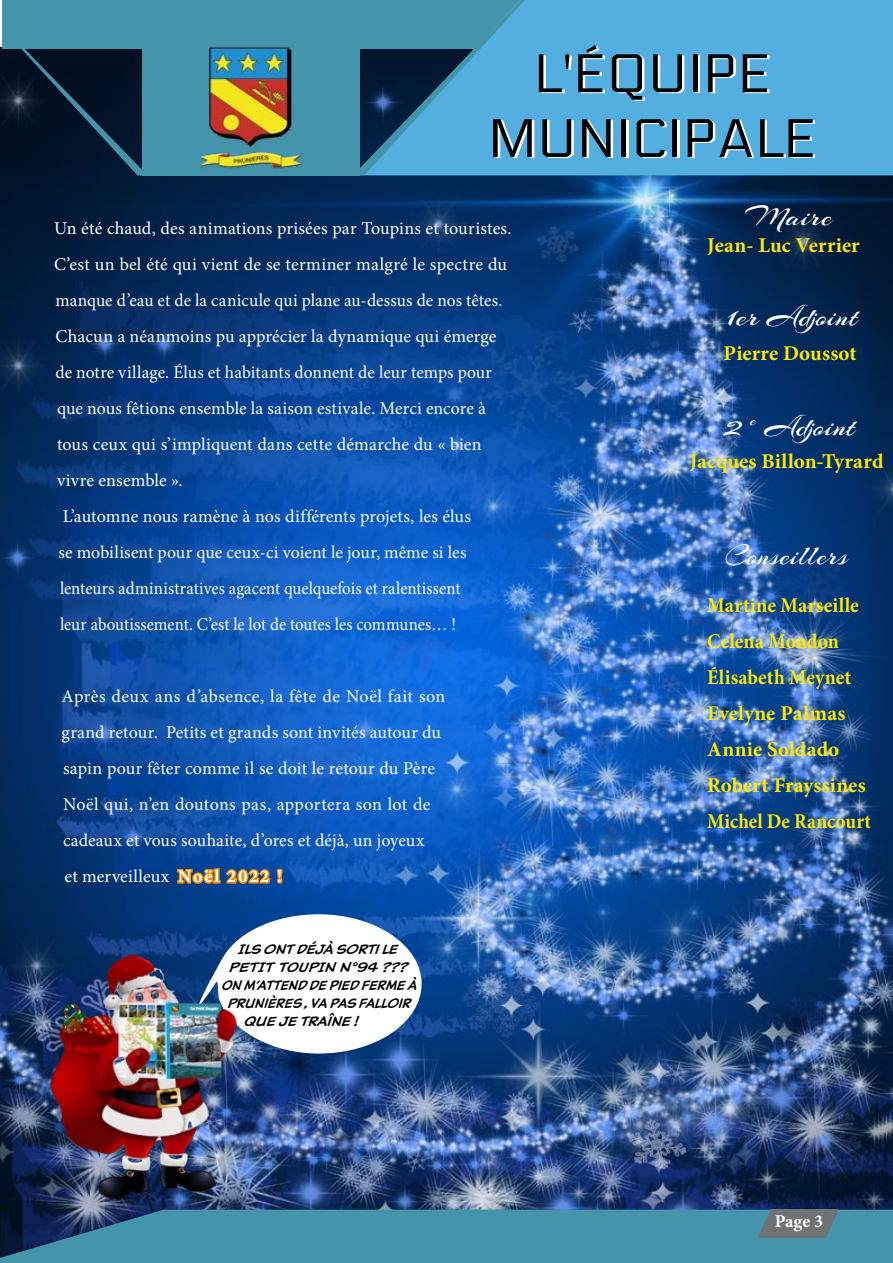
<style>
.page{position:relative;width:893px;height:1263px;background:#fff}
.page>*{position:absolute;margin:0;border:0;box-sizing:border-box;transform-origin:0 0}
.t1{font:54px/64.8px "Electrolize";color:#000;text-align:center}
.t2{font:30px "Arizonia";letter-spacing:.03em;color:#fff}
.t3{font:30px "Arizonia";letter-spacing:.03em;color:#fff;scale:.94 1}
.t4{font:700 21px/36px "Minion Pro";letter-spacing:.005em;color:#ffe900}
.t5{font:700 21px "Minion Pro";letter-spacing:.005em;color:#ffe900;scale:.94 1}
.t6{font:18px/36px "Minion Pro";letter-spacing:.005em;color:#fff}
.t7{font:18px "Minion Pro";letter-spacing:.005em;color:#fff;scale:.94 1}
.t8{font:18px "Minion Pro";letter-spacing:.005em;color:#fff;scale:.93 1}
.t9{font:700 18px "Minion Pro";color:#fff}
.t10{font:italic 13.5px "Classic Comic";letter-spacing:.015em;color:#000}
.t11{font:italic 13.5px "Classic Comic";letter-spacing:.015em;color:#000;scale:.91 1}
.s1{font-weight:700}
</style>
<div class="page">
<img style="left:0;top:48px;width:893px;height:1161px">
<img style="left:48px;top:953px;width:190px;height:253px">
<svg style="left:175px;top:865px;width:247px;height:188px"></svg>
<svg style="left:0;top:1209px;width:893px;height:54px;background:#3f89a2"></svg>
<svg style="left:757px;top:1209px;width:82px;height:29px;background:#68787d"></svg>
<div style="left:2px;top:0;width:891px;height:49px;background:#4494ab"></div>
<div style="left:525px;top:0;width:368px;height:175px;background:#52afe0"></div>
<svg style="left:360px;top:0;width:165px;height:175px"></svg>
<div style="left:142px;top:0;width:218px;height:176px;background:#4494ab"></div>
<img style="left:201px;top:46px;width:101px;height:123px">
<svg style="left:19px;top:49px;width:123px;height:127px;background:#05182c"></svg>
<h1 class="t1" style="left:488px;top:43px;width:331px">L'ÉQUIPE<br>MUNICIPALE</h1>
<p class="t6" style="left:54px;top:210px;width:459px">Un été chaud, des animations prisées par Toupins et touristes.</p>
<p class="t6" style="left:54px;top:246px;width:454px">C’est un bel été qui vient de se terminer malgré le spectre du</p>
<p class="t6" style="left:56px;top:282px;width:448px">manque d’eau et de la canicule qui plane au-dessus de nos têtes.</p>
<p class="t6" style="left:56px;top:318px;width:442px">Chacun a néanmoins pu apprécier la dynamique qui émerge</p>
<p class="t6" style="left:56px;top:354px;width:438px">de notre village. Élus et habitants donnent de leur temps pour</p>
<p class="t6" style="left:57px;top:390px;width:430px">que nous fêtions ensemble la saison estivale. Merci encore à</p>
<p class="t6" style="left:57px;top:426px;width:426px">tous ceux qui s’impliquent dans cette démarche du « bien</p>
<p class="t6" style="left:57px;top:462px;width:127px">vivre ensemble ».</p>
<p class="t6" style="left:63px;top:498px;width:410px">L’automne nous ramène à nos différents projets, les élus</p>
<p class="t6" style="left:58px;top:534px;width:409px">se mobilisent pour que ceux-ci voient le jour, même si les</p>
<p class="t7" style="left:60px;top:576px;width:428px">lenteurs administratives agacent quelquefois et ralentissent</p>
<p class="t8" style="left:60px;top:612px;width:427px">leur aboutissement. C’est le lot de toutes les communes… !</p>
<p class="t6" style="left:62px;top:678px;width:385px">Après deux ans d’absence, la fête de Noël fait son grand retour. Petits et grands sont invités autour du sapin pour fêter comme il se doit le retour du Père Noël qui, n’en doutons pas, apportera son lot de cadeaux et vous souhaite, d’ores et déjà, un joyeux<br>et merveilleux <span class="s1">Noël 2022 !</span></p>
<p class="t10" style="left:238px;top:939px;width:161px">ILS ONT DÉJÀ SORTI LE</p>
<p class="t10" style="left:229px;top:957px;width:180px">PETIT TOUPIN N°94 ???</p>
<p class="t11" style="left:221px;top:975px;width:216px">ON M’ATTEND DE PIED FERME À</p>
<p class="t11" style="left:227px;top:993px;width:203px">PRUNIÈRES , VA PAS FALLOIR</p>
<p class="t10" style="left:244px;top:1011px;width:115px">QUE JE TRAÎNE !</p>
<h2 class="t2" style="left:745px;top:198px;width:88px">Maire</h2>
<p class="t4" style="left:707px;top:227px;width:154px">Jean- Luc Verrier</p>
<h2 class="t2" style="left:727px;top:298px;width:132px">1er Adjoint</h2>
<p class="t4" style="left:724px;top:335px;width:134px">Pierre Doussot</p>
<h2 class="t2" style="left:724px;top:408px;width:132px">2 <sup>e</sup> Adjoint</h2>
<p class="t4" style="left:690px;top:443px;width:195px">Jacques Billon-Tyrard</p>
<h2 class="t3" style="left:725px;top:537px;width:131px">Conseillers</h2>
<p class="t5" style="left:707px;top:590px;width:163px">Martine Marseille</p>
<p class="t5" style="left:707px;top:626px;width:142px">Celena Mondon</p>
<p class="t5" style="left:707px;top:662px;width:155px">Élisabeth Meynet</p>
<p class="t4" style="left:707px;top:695px;width:140px">Evelyne Palmas<br>Annie Soldado</p>
<p class="t4" style="left:707px;top:767px;width:165px">Robert Frayssines<br>Michel De Rancourt</p>
<p class="t9" style="left:775px;top:1209px;width:50px">Page 3</p>
</div>
